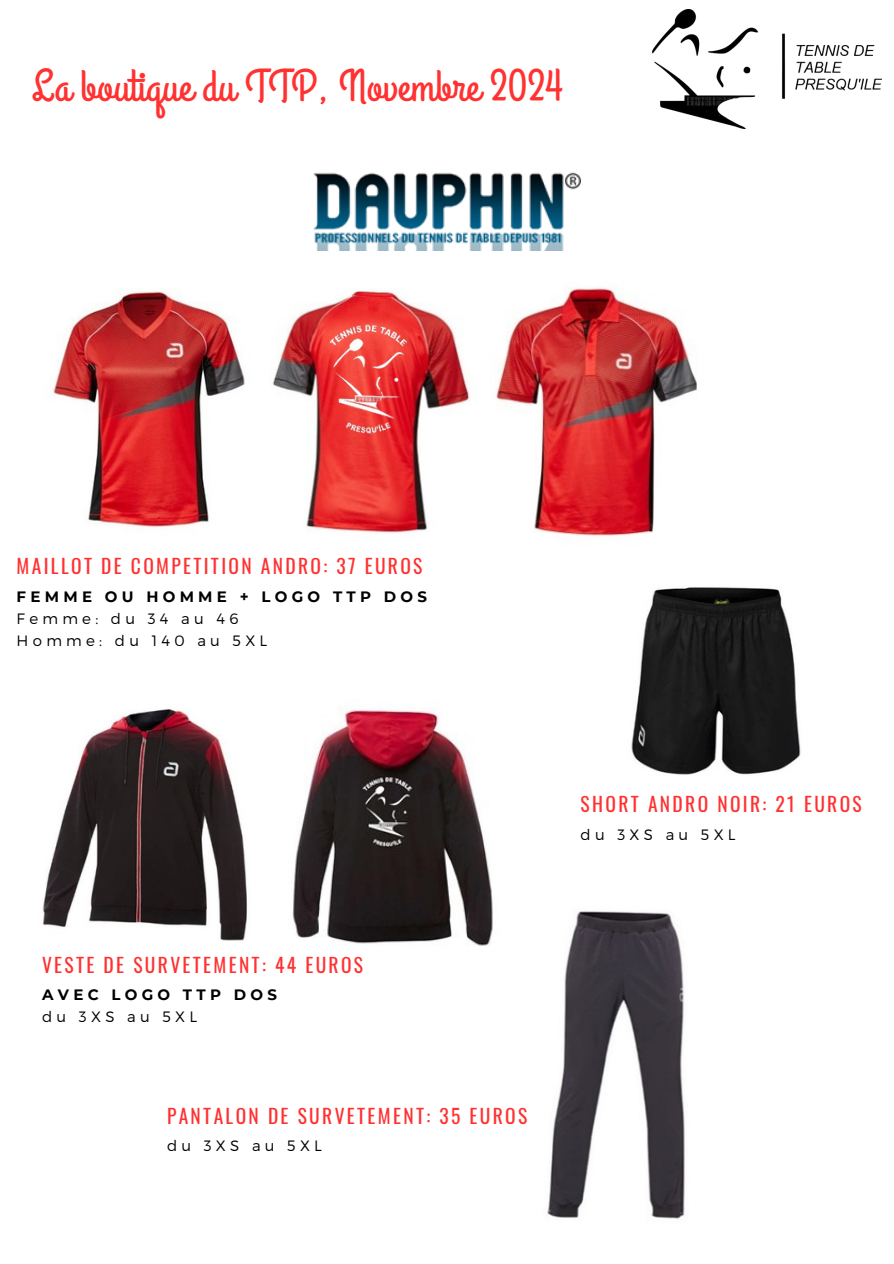
<style>
.page{position:relative;width:894px;height:1264px;background:#fff}
.page>*{position:absolute;margin:0;border:0;box-sizing:border-box;transform-origin:0 0}
.t1{font:45px "Grand Hotel";color:#ff3131}
.t2{font:19.5px "Oswald";letter-spacing:.12em;color:#ff3131}
.t3{font:300 15px "Montserrat";letter-spacing:.285em;color:#000}
.t4{font:700 15px "Montserrat";letter-spacing:.285em;color:#000}
</style>
<div class="page">
<img style="left:652px;top:9px;width:229px;height:120px">
<img style="left:313px;top:172px;width:268px;height:79px">
<img style="left:53px;top:291px;width:192px;height:236px">
<img style="left:272px;top:290px;width:199px;height:243px">
<img style="left:317px;top:322px;width:98px;height:117px">
<img style="left:496px;top:288px;width:201px;height:249px">
<img style="left:631px;top:587px;width:170px;height:188px">
<img style="left:42px;top:709px;width:205px;height:232px">
<img style="left:292px;top:708px;width:201px;height:238px">
<img style="left:547px;top:911px;width:138px;height:308px">
<p class="t1" style="left:32px;top:57px;width:532px">La boutique du TTP, Novembre 2024</p>
<h2 class="t2" style="left:17px;top:550px;width:407px">MAILLOT DE COMPETITION ANDRO: 37 EUROS</h2>
<p class="t4" style="left:17px;top:587px;width:412px">FEMME OU HOMME + LOGO TTP DOS</p>
<p class="t3" style="left:17px;top:609px;width:223px">Femme: du 34 au 46</p>
<p class="t3" style="left:17px;top:630px;width:252px">Homme: du 140 au 5XL</p>
<h2 class="t2" style="left:42px;top:949px;width:322px">VESTE DE SURVETEMENT: 44 EUROS</h2>
<p class="t4" style="left:42px;top:985px;width:236px">AVEC LOGO TTP DOS</p>
<p class="t3" style="left:42px;top:1007px;width:156px">du 3XS au 5XL</p>
<h2 class="t2" style="left:167px;top:1100px;width:361px">PANTALON DE SURVETEMENT: 35 EUROS</h2>
<p class="t3" style="left:167px;top:1135px;width:156px">du 3XS au 5XL</p>
<p class="t2" style="left:580px;top:788px;width:282px">SHORT ANDRO NOIR: 21 EUROS</p>
<p class="t3" style="left:580px;top:825px;width:156px">du 3XS au 5XL</p>
</div>
